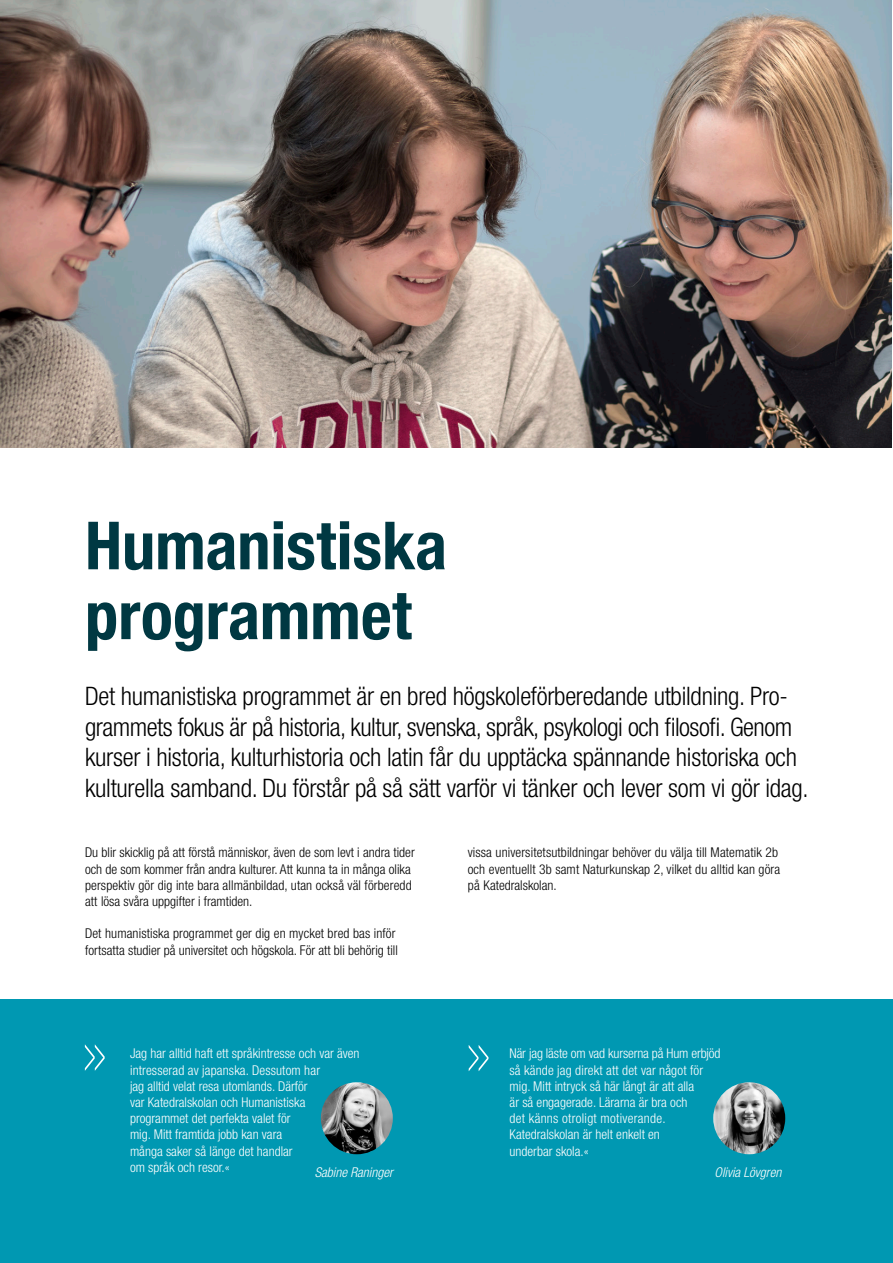
<style>
.page{position:relative;width:893px;height:1263px;background:#fff}
.page>*{position:absolute;margin:0;border:0;box-sizing:border-box;transform-origin:0 0}
.t1{font:200 condensed 90.6px "Helvetica Neue LT Std";color:#fff;scale:1.11 1}
.Rubrik_1{font:700 condensed 66.6px/69.9px "Helvetica Neue LT Std";color:#003842}
.t2{font:300 condensed 25.5px/30.6px "Helvetica Neue LT Std";letter-spacing:-.01em;color:#000}
.t3{font:300 condensed 13.5px/16.2px "Helvetica Neue LT Std";letter-spacing:.01em;color:#000}
.t4{font:300 condensed 13.5px/16.2px "Helvetica Neue LT Std";color:#fff}
.t5{font:italic 300 condensed 13.5px "Helvetica Neue LT Std";color:#fff}
</style>
<div class="page">
<div style="left:0;top:999px;width:893px;height:264px;background:#0098b2"></div>
<img style="left:0;top:0;width:892px;height:448px">
<img style="left:321px;top:1082px;width:72px;height:72px;border-radius:36px">
<img style="left:713px;top:1082px;width:72px;height:72px;border-radius:36px">
<h1 class="Rubrik_1" style="left:85px;top:510px;width:364px">Humanistiska programmet</h1>
<p class="t2" style="left:85px;top:681px;width:725px">Det humanistiska programmet är en bred högskoleförberedande utbildning. Pro&shy;grammets fokus är på historia, kultur, svenska, språk, psykologi och filosofi. Genom kurser i historia, kulturhistoria och latin får du upptäcka spännande historiska och kulturella samband. Du förstår på så sätt varför vi tänker och lever som vi gör idag.</p>
<p class="t3" style="left:85px;top:844px;width:331px">Du blir skicklig på att förstå människor, även de som levt i andra tider och de som kommer från andra kulturer. Att kunna ta in många olika perspektiv gör dig inte bara allmänbildad, utan också väl förberedd att lösa svåra uppgifter i framtiden.</p>
<p class="t3" style="left:85px;top:925px;width:314px">Det humanistiska programmet ger dig en mycket bred bas inför fortsatta studier på universitet och högskola. För att bli behörig till</p>
<p class="t1" style="left:79px;top:1001px;width:30px">»</p>
<p class="t4" style="left:130px;top:1045px;width:231px">Jag har alltid haft ett språkintresse och var även intresserad av japanska. Dessutom har<br>jag alltid velat resa utomlands. Därför<br>var Katedralskolan och Humanistiska programmet det perfekta valet för<br>mig. Mitt framtida jobb kan vara<br>många saker så länge det handlar<br>om språk och resor.«</p>
<p class="t5" style="left:315px;top:1164px;width:80px">Sabine Raninger</p>
<p class="t3" style="left:468px;top:844px;width:314px">vissa universitetsutbildningar behöver du välja till Matematik 2b och eventuellt 3b samt Naturkunskap 2, vilket du alltid kan göra på Katedralskolan.</p>
<p class="t1" style="left:463px;top:1001px;width:30px">»</p>
<p class="t4" style="left:510px;top:1045px;width:212px">När jag läste om vad kurserna på Hum erbjöd så kände jag direkt att det var något för mig. Mitt intryck så här långt är att alla<br>är så engagerade. Lärarna är bra och<br>det känns otroligt motiverande.<br>Katedralskolan är helt enkelt en<br>underbar skola.«</p>
<p class="t5" style="left:714px;top:1164px;width:68px">Olivia Lövgren</p>
</div>
